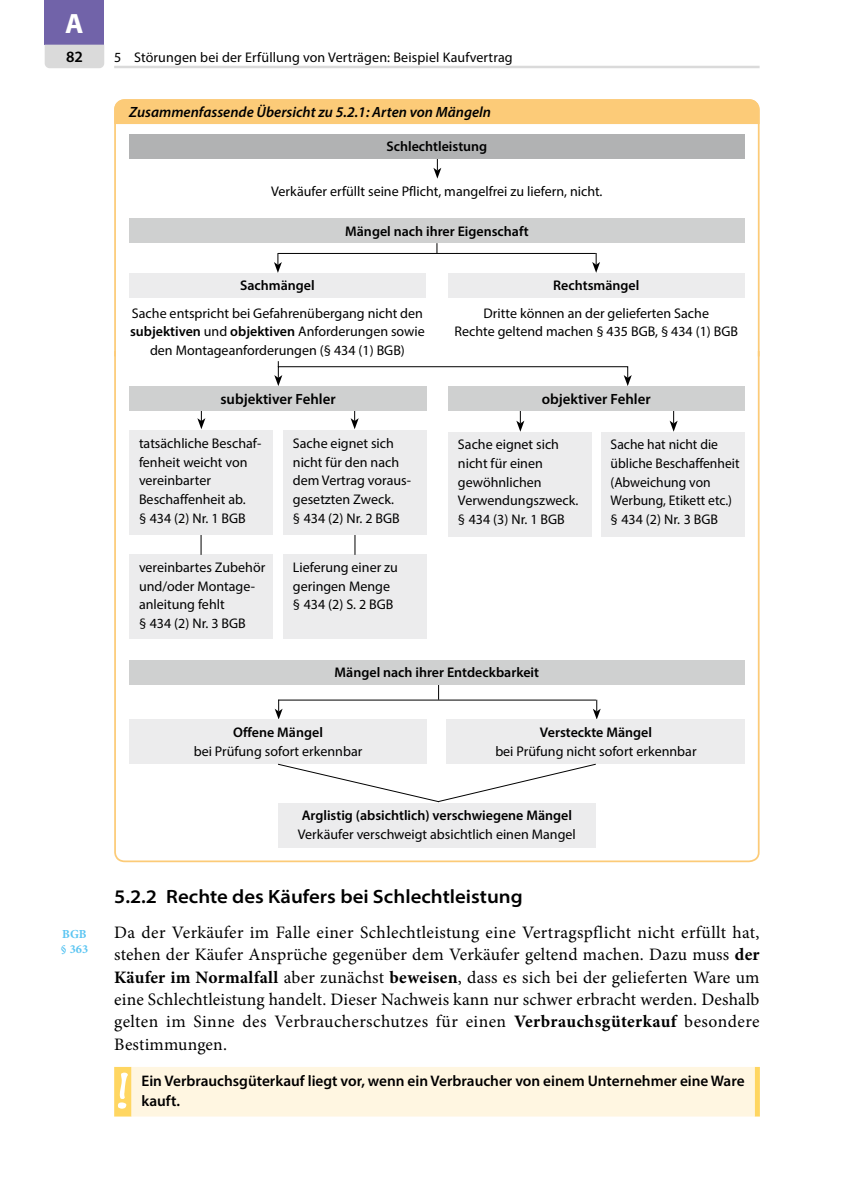
<style>
.page{position:relative;width:844px;height:1191px;background:#fff}
.page>*{position:absolute;margin:0;border:0;box-sizing:border-box;transform-origin:0 0}
.t1{font:700 28px "Myriad Pro";color:#fff}
._02_Ueberschrift_3{font:600 semi-expanded 19.25px "Myriad Pro";color:#000}
._10_1_Grundschrift{font:17.5px/22.4px "Minion Pro";letter-spacing:.02em;color:#000;text-align:justify}
.t2{font:600 15.75px "Myriad Pro";color:#000}
._30_2_Merktext{font:600 15.4px/19.8px "Myriad Pro";color:#000}
._31_3_1_Zusammenfass{font:italic 600 14.88px "Myriad Pro";color:#000}
._71_1_4_TabelleUeber{font:600 14.88px "Myriad Pro";color:#000}
._72_1_Tabelle_klein{font:14px/18.6px "Myriad Pro";color:#000}
._73_1_4_TabelleUeber{font:600 14px "Myriad Pro";color:#000}
._81_1_Marginalien_Ge{font:700 12.25px/14.9px "Minion Pro";color:#5bc5f2}
.s1{font-weight:600}
.s2{font-weight:700}
</style>
<div class="page">
<svg style="left:114px;top:99px;width:646px;height:250px"></svg>
<svg style="left:114px;top:349px;width:646px;height:514px"></svg>
<div style="left:129px;top:431px;width:144px;height:104px;background:#ececed"></div>
<div style="left:600px;top:432px;width:144px;height:104px;background:#ececed"></div>
<div style="left:283px;top:431px;width:144px;height:104px;background:#ececed"></div>
<div style="left:278px;top:366px;width:350px;height:12px;border:1px solid #000"></div>
<svg style="left:274px;top:375px;width:8px;height:11px"></svg>
<svg style="left:623px;top:375px;width:8px;height:11px"></svg>
<div style="left:448px;top:432px;width:144px;height:104px;background:#ececed"></div>
<svg style="left:197px;top:418px;width:8px;height:11px"></svg>
<svg style="left:350px;top:418px;width:8px;height:11px"></svg>
<div style="left:129px;top:386px;width:298px;height:25px;background:#cfd0d0"></div>
<svg style="left:516px;top:421px;width:8px;height:11px"></svg>
<svg style="left:669px;top:421px;width:8px;height:11px"></svg>
<div style="left:447px;top:386px;width:297px;height:25px;background:#cfd0d0"></div>
<div style="left:129px;top:554px;width:144px;height:85px;background:#ececed"></div>
<div style="left:283px;top:554px;width:144px;height:85px;background:#ececed"></div>
<svg style="left:200px;top:535px;width:1px;height:20px"></svg>
<svg style="left:354px;top:535px;width:1px;height:20px"></svg>
<div style="left:114px;top:1067px;width:645px;height:49px;background:#fff6e1"></div>
<hr style="left:114px;top:66px;width:645px;height:2px;background:#dadada">
<div style="left:45px;top:0;width:59px;height:45px;background:#7163a9"></div>
<svg style="left:45px;top:45px;width:59px;height:23px"></svg>
<h1 class="t1" style="left:65px;top:6px;width:20px">A</h1>
<p class="t2" style="left:66px;top:47px;width:18px">82</p>
<p class="_81_1_Marginalien_Ge" style="left:61px;top:926px;width:29px">BGB § 363</p>
<p class="_72_1_Tabelle_klein" style="left:114px;top:48px;width:400px">5 Störungen bei der Erfüllung von Verträgen: Beispiel Kaufvertrag</p>
<p class="_31_3_1_Zusammenfass" style="left:129px;top:102px;width:363px">Zusammenfassende Übersicht zu 5.2.1: Arten von Mängeln</p>
<p class="_73_1_4_TabelleUeber" style="left:386px;top:138px;width:102px">Schlechtleistung</p>
<p class="_72_1_Tabelle_klein" style="left:271px;top:182px;width:333px">Verkäufer erfüllt seine Pflicht, mangelfrei zu liefern, nicht.</p>
<p class="_73_1_4_TabelleUeber" style="left:345px;top:222px;width:185px">Mängel nach ihrer Eigenschaft</p>
<p class="_73_1_4_TabelleUeber" style="left:240px;top:277px;width:76px">Sachmängel</p>
<p class="_73_1_4_TabelleUeber" style="left:553px;top:277px;width:88px">Rechtsmängel</p>
<p class="_72_1_Tabelle_klein" style="left:130px;top:303px;width:296px;text-align:center">Sache entspricht bei Gefahrenübergang nicht den <span class="s1">subjektiven</span> und <span class="s1">objektiven</span> Anforderungen sowie den Montageanforderungen (§ 434 (1) BGB)</p>
<p class="_72_1_Tabelle_klein" style="left:454px;top:303px;width:285px;text-align:center">Dritte können an der gelieferten Sache<br>Rechte geltend machen § 435 BGB, § 434 (1) BGB</p>
<p class="_71_1_4_TabelleUeber" style="left:220px;top:389px;width:117px">subjektiver Fehler</p>
<p class="_71_1_4_TabelleUeber" style="left:541px;top:389px;width:110px">objektiver Fehler</p>
<p class="_72_1_Tabelle_klein" style="left:139px;top:434px;width:124px">tatsächliche Beschaf&shy;fenheit weicht von vereinbarter<br>Beschaffenheit ab.<br>§ 434 (2) Nr. 1 BGB</p>
<p class="_72_1_Tabelle_klein" style="left:610px;top:435px;width:130px">Sache hat nicht die übliche Beschaffenheit (Abweichung von<br>Werbung, Etikett etc.)</p>
<p class="_72_1_Tabelle_klein" style="left:293px;top:434px;width:120px">Sache eignet sich nicht für den nach dem Vertrag voraus&shy;gesetzten Zweck.<br>§ 434 (2) Nr. 2 BGB</p>
<p class="_72_1_Tabelle_klein" style="left:458px;top:435px;width:122px">Sache eignet sich nicht für einen gewöhnlichen<br>Verwendungszweck. § 434 (3) Nr. 1 BGB</p>
<p class="_72_1_Tabelle_klein" style="left:610px;top:509px;width:109px">§ 434 (2) Nr. 3 BGB</p>
<p class="_72_1_Tabelle_klein" style="left:139px;top:558px;width:128px">vereinbartes Zubehör und/oder Montage&shy;anleitung fehlt<br>§ 434 (2) Nr. 3 BGB</p>
<p class="_72_1_Tabelle_klein" style="left:293px;top:558px;width:106px">Lieferung einer zu geringen Menge § 434 (2) S. 2 BGB</p>
<p class="_73_1_4_TabelleUeber" style="left:334px;top:664px;width:206px">Mängel nach ihrer Entdeckbarkeit</p>
<p class="_73_1_4_TabelleUeber" style="left:233px;top:723px;width:91px">Offene Mängel</p>
<p class="_72_1_Tabelle_klein" style="left:194px;top:741px;width:170px">bei Prüfung sofort erkennbar</p>
<p class="_73_1_4_TabelleUeber" style="left:540px;top:723px;width:113px">Versteckte Mängel</p>
<p class="_72_1_Tabelle_klein" style="left:495px;top:741px;width:203px">bei Prüfung nicht sofort erkennbar</p>
<p class="_73_1_4_TabelleUeber" style="left:301px;top:806px;width:272px">Arglistig (absichtlich) verschwiegene Mängel</p>
<p class="_72_1_Tabelle_klein" style="left:298px;top:824px;width:279px">Verkäufer verschweigt absichtlich einen Mangel</p>
<p class="_02_Ueberschrift_3" style="left:114px;top:884px;width:410px">5.2.2 Rechte des Käufers bei Schlechtleistung</p>
<p class="_10_1_Grundschrift" style="left:114px;top:921px;width:646px">Da der Verkäufer im Falle einer Schlechtleistung eine Vertragspflicht nicht erfüllt hat, stehen der Käufer Ansprüche gegenüber dem Verkäufer geltend machen. Dazu muss <span class="s2">der Käufer im Normalfall</span> aber zunächst <span class="s2">beweisen</span>, dass es sich bei der gelieferten Ware um eine Schlechtleistung handelt. Dieser Nachweis kann nur schwer erbracht werden. Deshalb gelten im Sinne des Verbraucherschutzes für einen <span class="s2">Verbrauchsgüterkauf</span> besondere Bestimmungen.</p>
<p class="_30_2_Merktext" style="left:141px;top:1070px;width:604px">Ein Verbrauchsgüterkauf liegt vor, wenn ein Verbraucher von einem Unternehmer eine Ware kauft.</p>
</div>
